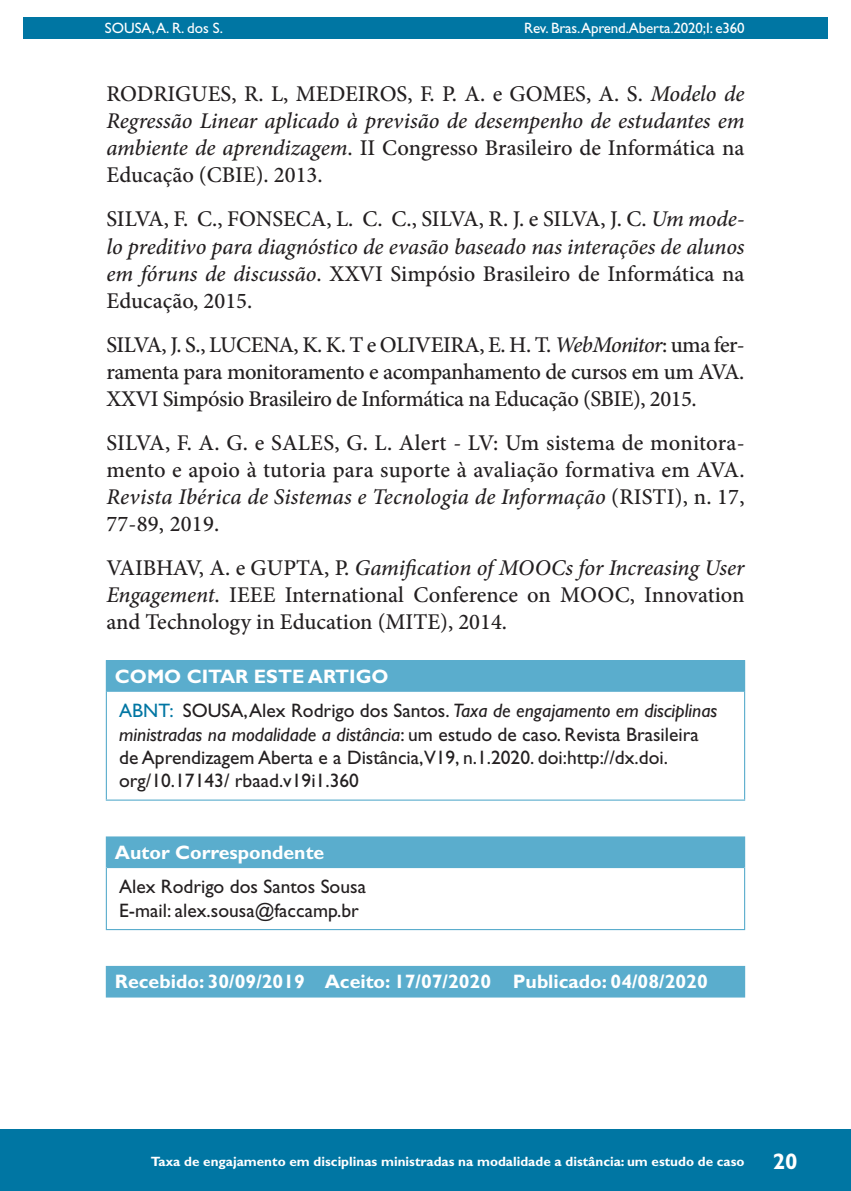
<style>
.page{position:relative;width:851px;height:1191px;background:#fff}
.page>*{position:absolute;margin:0;border:0;box-sizing:border-box;transform-origin:0 0}
.Referências{font:500 22.5px/27px "Minion Pro";color:#231f20;text-align:justify}
.Tabela_texto{font:19.5px/23.4px "Gill Sans Std";color:#231f20}
.Tabela_Cabeçalho{font:700 19.5px "Gill Sans Std";color:#fff}
.t1{font:15px "Gill Sans Std";letter-spacing:-.01em;color:#fff}
.t2{font:700 13.5px "Gill Sans Std";color:#fff}
.s1{font-style:italic}
.s2{color:#0076a3}
.s3{font-size:22.5px}
</style>
<div class="page">
<hr style="left:104px;top:0;width:1px;height:467px;background:#0076a3">
<div style="left:23px;top:17px;width:804px;height:21px;background:#0076a3"></div>
<div style="left:0;top:1129px;width:850px;height:62px;background:#0076a3"></div>
<div style="left:106px;top:661px;width:638px;height:30px;background:#5aadcd"></div>
<hr style="left:106px;top:660px;width:639px;height:1px;background:#5aadcd">
<hr style="left:744px;top:661px;width:1px;height:30px;background:#5aadcd">
<hr style="left:107px;top:690px;width:637px;height:2px;background:#5aadcd">
<hr style="left:106px;top:691px;width:1px;height:108px;background:#5aadcd">
<hr style="left:744px;top:691px;width:1px;height:108px;background:#5aadcd">
<hr style="left:106px;top:799px;width:639px;height:1px;background:#5aadcd">
<div style="left:106px;top:837px;width:638px;height:30px;background:#5aadcd"></div>
<hr style="left:106px;top:867px;width:1px;height:62px;background:#5aadcd">
<hr style="left:744px;top:867px;width:1px;height:62px;background:#5aadcd">
<hr style="left:106px;top:929px;width:639px;height:1px;background:#5aadcd">
<hr style="left:106px;top:836px;width:639px;height:1px;background:#5aadcd">
<hr style="left:744px;top:837px;width:1px;height:30px;background:#5aadcd">
<hr style="left:107px;top:866px;width:637px;height:2px;background:#5aadcd">
<div style="left:106px;top:966px;width:638px;height:30px;background:#5aadcd"></div>
<hr style="left:106px;top:966px;width:639px;height:1px;background:#5aadcd">
<svg style="left:744px;top:967px;width:1px;height:29px"></svg>
<hr style="left:106px;top:996px;width:639px;height:1px;background:#5aadcd">
<p class="t1" style="left:105px;top:20px;width:120px">SOUSA, A. R. dos S.</p>
<p class="t1" style="left:524px;top:20px;width:222px">Rev. Bras.Aprend.Aberta.2020;I: e360</p>
<p class="Referências" style="left:106px;top:81px;width:639px">RODRIGUES, R. L, MEDEIROS, F. P. A. e GOMES, A. S. <span class="s1">Modelo de Regressão Linear aplicado à previsão de desempenho de estudantes em ambiente de aprendizagem</span>. II Congresso Brasileiro de Informática na Educação (CBIE). 2013.</p>
<p class="Referências" style="left:106px;top:206px;width:639px">SILVA, F. C., FONSECA, L. C. C., SILVA, R. J. e SILVA, J. C. <span class="s1">Um mode&shy;lo preditivo para diagnóstico de evasão baseado nas interações de alunos em fóruns de discussão</span>. XXVI Simpósio Brasileiro de Informática na Educação, 2015.</p>
<p class="Referências" style="left:106px;top:331px;width:639px">SILVA, J. S., LUCENA, K. K. T e OLIVEIRA, E. H. T. <span class="s1">WebMonitor</span>: uma fer&shy;ramenta para monitoramento e acompanhamento de cursos em um AVA.<br>XXVI Simpósio Brasileiro de Informática na Educação (SBIE), 2015.</p>
<p class="Referências" style="left:106px;top:429px;width:639px">SILVA, F. A. G. e SALES, G. L. Alert - LV: Um sistema de monitora&shy;mento e apoio à tutoria para suporte à avaliação formativa em AVA.<br><span class="s1">Revista Ibérica de Sistemas e Tecnologia de Informação</span> (RISTI), n. 17, 77-89, 2019.</p>
<p class="Referências" style="left:106px;top:554px;width:639px">VAIBHAV, A. e GUPTA, P. <span class="s1">Gamification of MOOCs for Increasing User Engagement</span>. IEEE International Conference on MOOC, Innovation and Technology in Education (MITE), 2014.</p>
<p class="Tabela_Cabeçalho" style="left:115px;top:664px;width:275px">COMO CITAR ESTE ARTIGO</p>
<p class="Tabela_texto" style="left:119px;top:699px;width:599px"><span class="s2">ABNT:</span> SOUSA, Alex Rodrigo dos Santos. <span class="s1">Taxa de engajamento em disciplinas ministradas na modalidade a distância</span>: um estudo de caso. Revista Brasileira de Aprendizagem Aberta e a Distância,V19, n.1.2020. doi:http://dx.doi. org/10.17143/ rbaad.v19i1.360</p>
<p class="Tabela_Cabeçalho" style="left:115px;top:840px;width:211px">Autor Correspondente</p>
<p class="Tabela_texto" style="left:119px;top:875px;width:248px">Alex Rodrigo dos Santos Sousa</p>
<p class="Tabela_texto" style="left:119px;top:898px;width:241px">E-mail: alex.sousa@faccamp.br</p>
<p class="Tabela_Cabeçalho" style="left:115px;top:970px;width:594px">Recebido: 30/09/2019 Aceito: 17/07/2020 Publicado: 04/08/2020</p>
<p class="t2" style="left:151px;top:1153px;width:648px">Taxa de engajamento em disciplinas ministradas na modalidade a distância: um estudo de caso <span class="s3">20</span></p>
</div>
